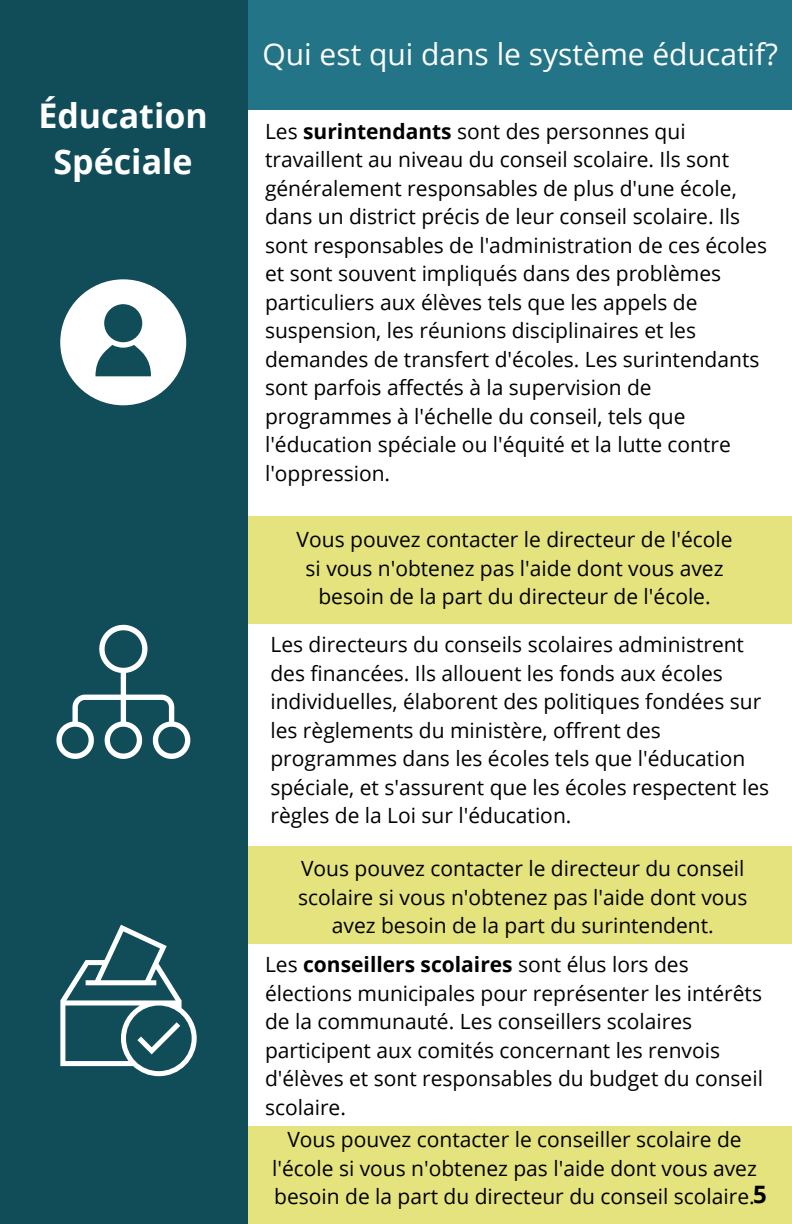
<style>
.page{position:relative;width:792px;height:1224px;background:#fff}
.page>*{position:absolute;margin:0;border:0;box-sizing:border-box;transform-origin:0 0}
.t1{font:700 34px/46.4px "Open Sans";color:#fff;text-align:center}
.t2{font:30px "Open Sans";color:#fff}
.t3{font:21px/28.4px "Open Sans";color:#000}
.s1{font-weight:700}
.s2{font-weight:700;font-size:24px}
</style>
<div class="page">
<div style="left:238px;top:0;width:554px;height:110px;background:#237486"></div>
<div style="left:178px;top:516px;width:614px;height:108px;background:#e4e37d"></div>
<div style="left:248px;top:846px;width:544px;height:97px;background:#e4e37d"></div>
<div style="left:246px;top:1126px;width:546px;height:98px;background:#e4e37d"></div>
<div style="left:0;top:0;width:247px;height:1224px;background:#114c59"></div>
<svg style="left:60px;top:279px;width:126px;height:126px"></svg>
<svg style="left:56px;top:625px;width:134px;height:134px"></svg>
<svg style="left:60px;top:925px;width:137px;height:151px"></svg>
<h1 class="t1" style="left:38px;top:91px;width:171px">Éducation<br>Spéciale</h1>
<h2 class="t2" style="left:263px;top:33px;width:517px">Qui est qui dans le système éducatif?</h2>
<p class="t3" style="left:265px;top:117px;width:504px">Les <span class="s1">surintendants</span> sont des personnes qui travaillent au niveau du conseil scolaire. Ils sont généralement responsables de plus d'une école, dans un district précis de leur conseil scolaire. Ils sont responsables de l'administration de ces écoles et sont souvent impliqués dans des problèmes particuliers aux élèves tels que les appels de suspension, les réunions disciplinaires et les demandes de transfert d'écoles. Les surintendants sont parfois affectés à la supervision de programmes à l'échelle du conseil, tels que l'éducation spéciale ou l'équité et la lutte contre l'oppression.</p>
<p class="t3" style="left:297px;top:525px;width:437px;text-align:center">Vous pouvez contacter le directeur de l'école si vous n'obtenez pas l'aide dont vous avez besoin de la part du directeur de l'école.</p>
<p class="t3" style="left:270px;top:630px;width:500px">Les directeurs du conseils scolaires administrent des financées. Ils allouent les fonds aux écoles individuelles, élaborent des politiques fondées sur les règlements du ministère, offrent des programmes dans les écoles tels que l'éducation spéciale, et s'assurent que les écoles respectent les règles de la Loi sur l'éducation.</p>
<p class="t3" style="left:298px;top:854px;width:451px;text-align:center">Vous pouvez contacter le directeur du conseil scolaire si vous n'obtenez pas l'aide dont vous avez besoin de la part du surintendent.</p>
<p class="t3" style="left:265px;top:950px;width:499px">Les <span class="s1">conseillers scolaires</span> sont élus lors des élections municipales pour représenter les intérêts de la communauté. Les conseillers scolaires participent aux comités concernant les renvois d'élèves et sont responsables du budget du conseil scolaire.</p>
<p class="t3" style="left:272px;top:1125px;width:496px;text-align:center">Vous pouvez contacter le conseiller scolaire de l'école si vous n'obtenez pas l'aide dont vous avez besoin de la part du directeur du conseil scolaire.<span class="s2">5</span></p>
</div>
